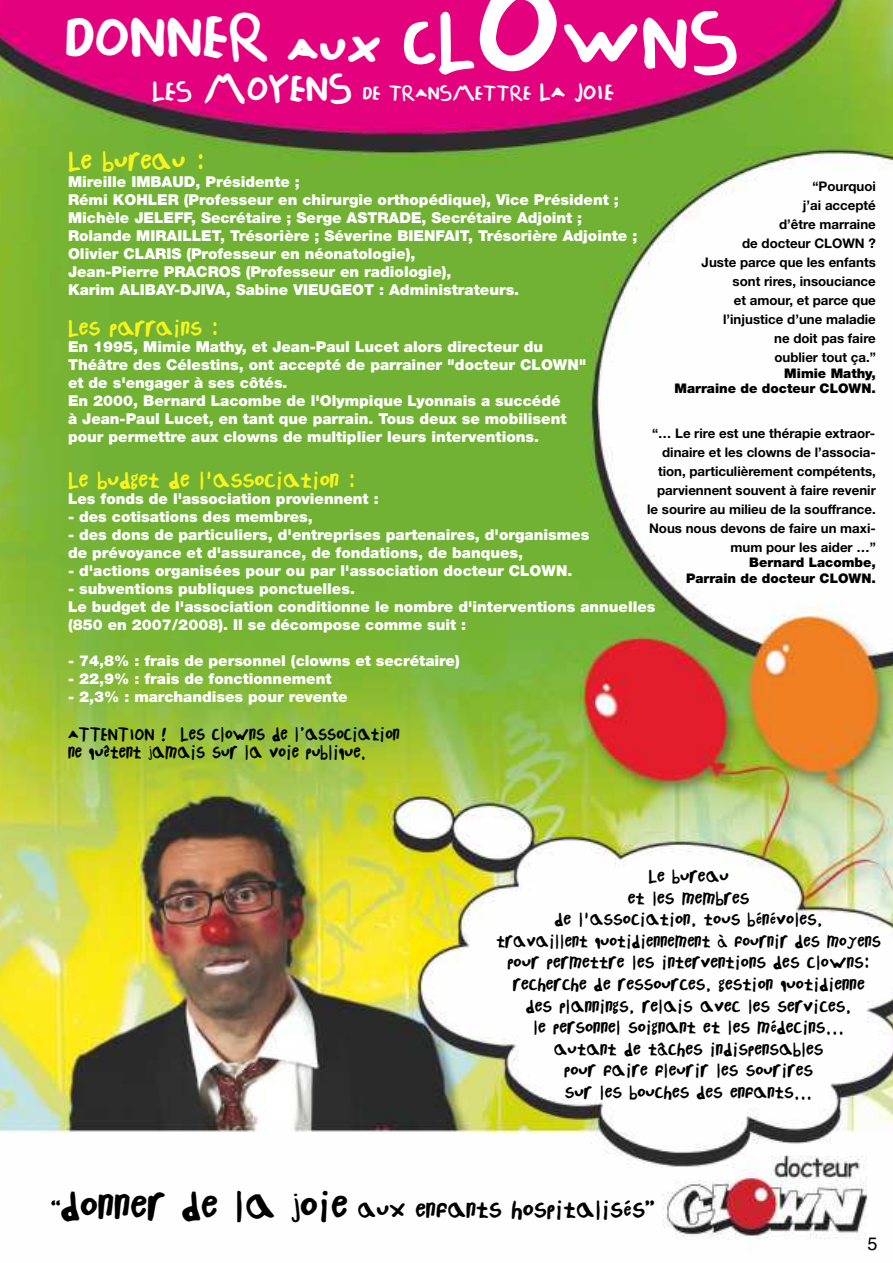
<style>
.page{position:relative;width:893px;height:1263px;background:#fff}
.page>*{position:absolute;margin:0;border:0;box-sizing:border-box;transform-origin:0 0}
.t1{font:49.35px "Childs Play";color:#fff}
.t2{font:21px "Childs Play";color:#f7f41e}
.t3{font:19.5px "Childs Play";color:#000}
.t4{font:18px "Childs Play";color:#f7f41e}
.t5{font:18px "Helvetica";color:#000}
.t6{font:16.05px "Childs Play";color:#fff}
.t7{font:900 15px/18px "Helvetica Neue";color:#fff}
.t8{font:15px/18px "Childs Play";color:#000;scale:.9 1}
.t9{font:14.4px/21.6px "Childs Play";color:#000;text-align:center}
.t10{font:700 13.2px/19px "Helvetica Neue";color:#000;text-align:right}
.t11{font:900 13.2px/15.9px "Helvetica Neue";color:#000;text-align:right}
.s1{font-size:64.5px}
.s2{font-size:120px}
.s3{font-size:21.15px}
.s4{font-size:30.75px}
.s5{font-size:18.75px}
.s6{font-size:31.5px}
</style>
<div class="page">
<img style="left:0;top:0;width:893px;height:1240px">
<h1 class="t1" style="left:65px;top:10px;width:675px">DONNER <sub>AuX</sub> <span class="s1">CL</span><span class="s2">O</span><span class="s1">WNS</span></h1>
<p class="t6" style="left:152px;top:84px;width:463px"><span class="s3">LES</span> <span class="s4">MOYENS</span> DE TRANSMETTRE <span class="s5">LA JOIE</span></p>
<h2 class="t2" style="left:68px;top:150px;width:139px">Le bureau :</h2>
<p class="t7" style="left:68px;top:174px;width:571px">Mireille IMBAUD, Présidente ;<br>Rémi KOHLER (Professeur en chirurgie orthopédique), Vice Président ; Michèle JELEFF, Secrétaire ; Serge ASTRADE, Secrétaire Adjoint ; Rolande MIRAILLET, Trésorière ; Séverine BIENFAIT, Trésorière Adjointe ; Olivier CLARIS (Professeur en néonatologie),<br>Jean-Pierre PRACROS (Professeur en radiologie),<br>Karim ALIBAY-DJIVA, Sabine VIEUGEOT : Administrateurs.</p>
<p class="t4" style="left:68px;top:319px;width:152px">Les parrains :</p>
<p class="t7" style="left:68px;top:340px;width:520px">En 1995, Mimie Mathy, et Jean-Paul Lucet alors directeur du Théâtre des Célestins, ont accepté de parrainer "docteur CLOWN" et de s'engager à ses côtés.<br>En 2000, Bernard Lacombe de l'Olympique Lyonnais a succédé<br>à Jean-Paul Lucet, en tant que parrain. Tous deux se mobilisent pour permettre aux clowns de multiplier leurs interventions.</p>
<p class="t4" style="left:68px;top:470px;width:289px">Le budget de l'association :</p>
<p class="t7" style="left:68px;top:491px;width:312px">Les fonds de l'association proviennent :</p>
<p class="t7" style="left:68px;top:509px;width:246px">- des cotisations des membres,</p>
<p class="t7" style="left:68px;top:527px;width:523px">- des dons de particuliers, d'entreprises partenaires, d'organismes de prévoyance et d'assurance, de fondations, de banques,</p>
<p class="t7" style="left:68px;top:563px;width:506px">- d'actions organisées pour ou par l'association docteur CLOWN.</p>
<p class="t7" style="left:68px;top:581px;width:589px">- subventions publiques ponctuelles.<br>Le budget de l'association conditionne le nombre d'interventions annuelles (850 en 2007/2008). Il se décompose comme suit :</p>
<p class="t7" style="left:68px;top:653px;width:393px">- 74,8% : frais de personnel (clowns et secrétaire)</p>
<p class="t7" style="left:68px;top:671px;width:265px">- 22,9% : frais de fonctionnement</p>
<p class="t7" style="left:68px;top:689px;width:281px">- 2,3% : marchandises pour revente</p>
<p class="t8" style="left:68px;top:725px;width:370px">ATTENTION ! Les clowns de l’association ne quêtent jamais sur la voie publique.</p>
<p class="t10" style="left:702px;top:178px;width:176px">“Pourquoi<br>j’ai accepté<br>d’être marraine<br>de docteur CLOWN ?<br>Juste parce que les enfants sont rires, insouciance<br>et amour, et parce que l’injustice d’une maladie<br>ne doit pas faire<br>oublier tout ça.”</p>
<p class="t11" style="left:675px;top:366px;width:203px">Mimie Mathy,<br>Marraine de docteur CLOWN.</p>
<p class="t10" style="left:647px;top:425px;width:230px">“… Le rire est une thérapie extraor&shy;dinaire et les clowns de l’associa&shy;tion, particulièrement compétents, parviennent souvent à faire revenir le sourire au milieu de la souffrance.<br>Nous nous devons de faire un maxi&shy;mum pour les aider …”</p>
<p class="t11" style="left:686px;top:556px;width:191px">Bernard Lacombe,<br>Parrain de docteur CLOWN.</p>
<p class="t9" style="left:496px;top:866px;width:386px">Le bureau<br>et les membres<br>de l'association, tous bénévoles,<br>travaillent quotidiennement à fournir des moyens pour permettre les interventions des clowns: recherche de ressources, gestion quotidienne<br>des plannings, relais avec les services,<br>le personnel soignant et les médecins...<br>autant de tâches indispensables<br>pour faire fleurir les sourires<br>sur les bouches des enfants...</p>
<h3 class="t3" style="left:51px;top:1199px;width:605px">“<span class="s6">donner de la joie</span> aux enfants hospitalisés”</h3>
<p class="t5" style="left:867px;top:1237px;width:12px">5</p>
</div>
